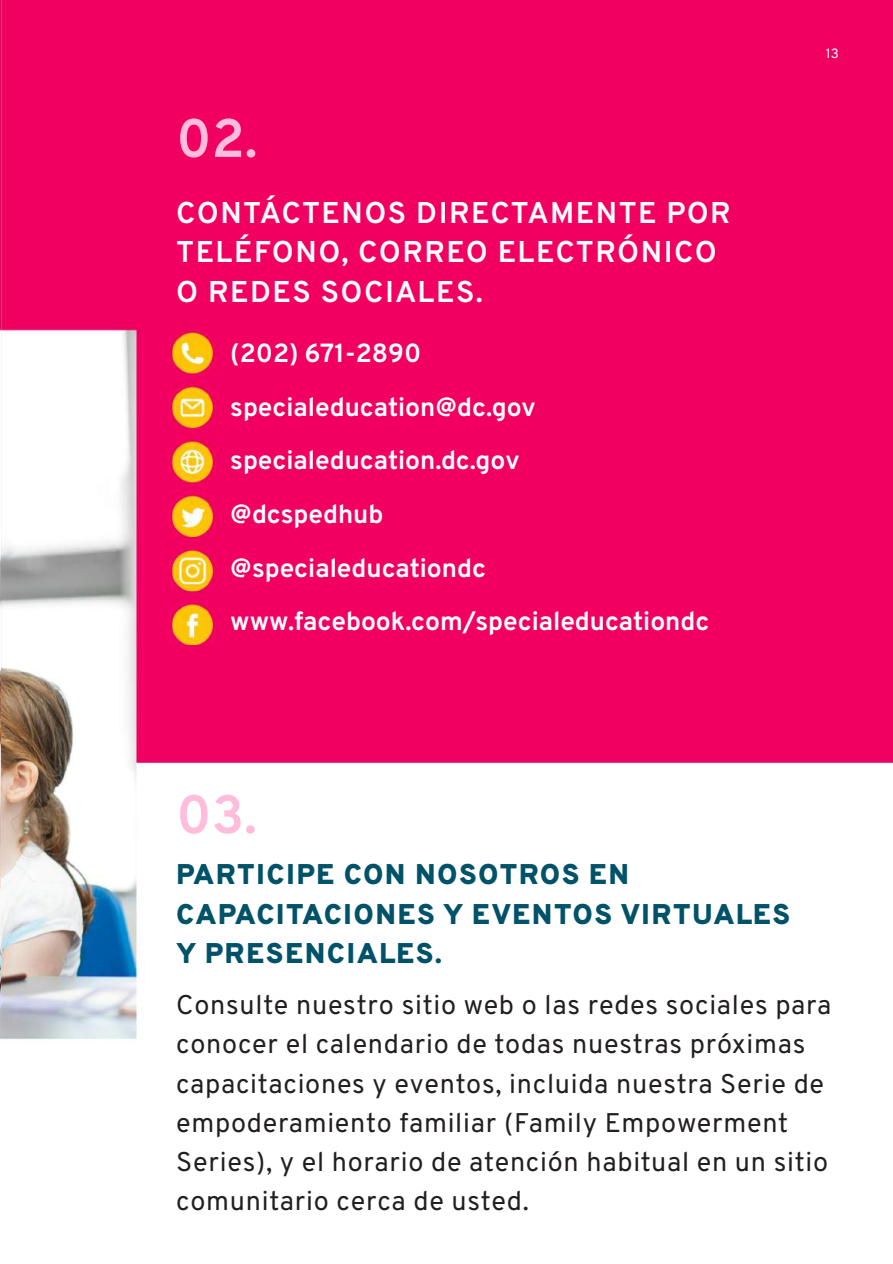
<style>
.page{position:relative;width:893px;height:1264px;background:#fff}
.page>*{position:absolute;margin:0;border:0;box-sizing:border-box;transform-origin:0 0}
.t1{font:700 54px "Overpass";color:#ffbcdb}
.t2{font:700 30px/39.2px "Overpass";letter-spacing:.05em;color:#fff}
.t3{font:800 28.5px/39.3px "Overpass";letter-spacing:.05em;color:#005269}
.t4{font:27px/39.2px "Overpass";letter-spacing:.025em;color:#231f20}
.t5{font:700 26.25px/53.7px "Overpass";color:#fff}
.t6{font:13.5px "Overpass";color:#fff}
</style>
<div class="page">
<img style="left:0;top:0;width:892px;height:1040px">
<h1 class="t1" style="left:176px;top:105px;width:82px">02.</h1>
<p class="t2" style="left:176px;top:193px;width:556px">CONTÁCTENOS DIRECTAMENTE POR<br>TELÉFONO, CORREO ELECTRÓNICO<br>O REDES SOCIALES.</p>
<p class="t5" style="left:230px;top:326px;width:480px">(202) 671-2890 specialeducation@dc.gov specialeducation.dc.gov<br>@dcspedhub<br>@specialeducationdc www.facebook.com/specialeducationdc</p>
<p class="t6" style="left:825px;top:45px;width:15px">13</p>
<h1 class="t1" style="left:176px;top:781px;width:82px">03.</h1>
<p class="t3" style="left:176px;top:855px;width:615px">PARTICIPE CON NOSOTROS EN<br>CAPACITACIONES Y EVENTOS VIRTUALES<br>Y PRESENCIALES.</p>
<p class="t4" style="left:176px;top:985px;width:656px">Consulte nuestro sitio web o las redes sociales para conocer el calendario de todas nuestras próximas capacitaciones y eventos, incluida nuestra Serie de empoderamiento familiar (Family Empowerment Series), y el horario de atención habitual en un sitio comunitario cerca de usted.</p>
</div>
